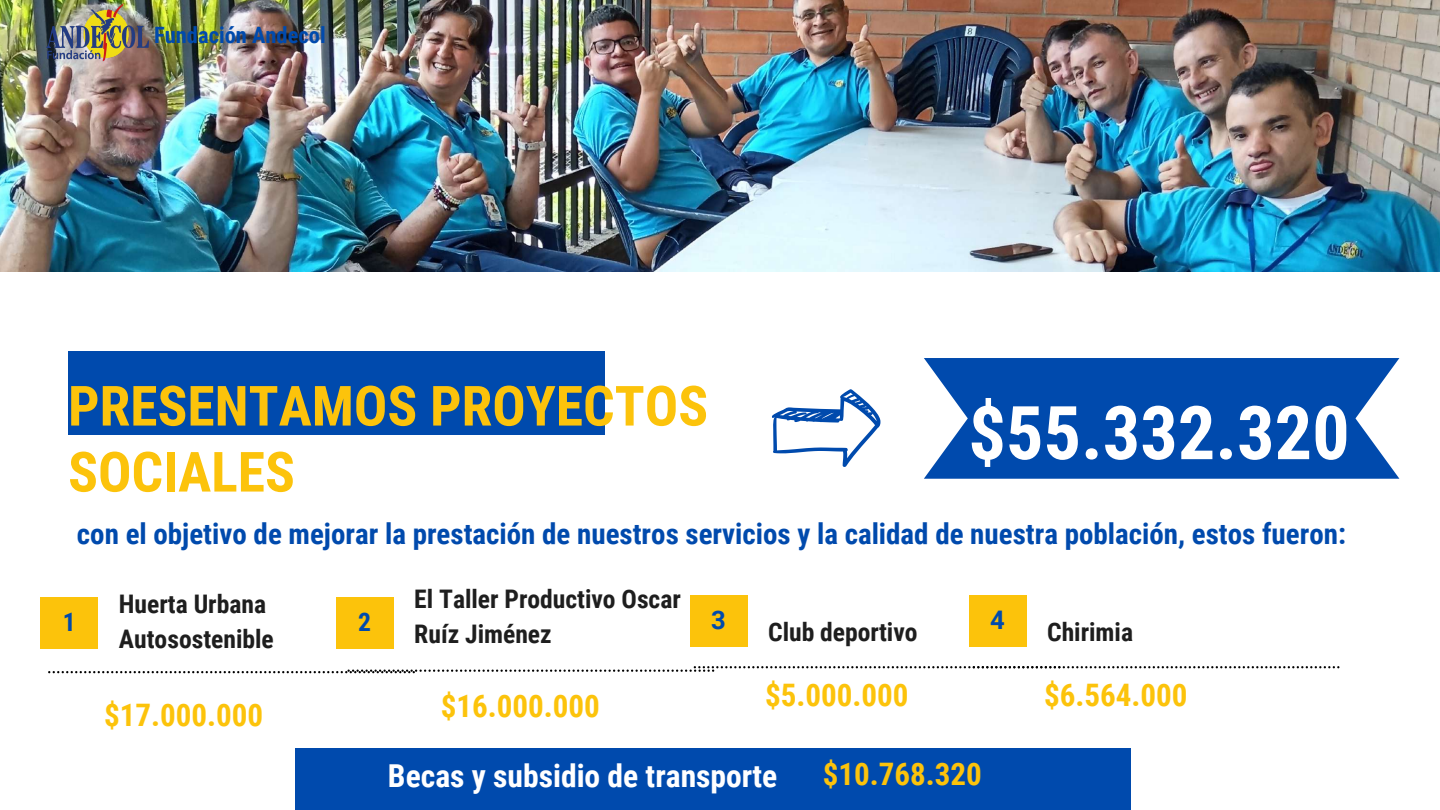
<style>
.page{position:relative;width:1440px;height:810px;background:#fff}
.page>*{position:absolute;margin:0;border:0;box-sizing:border-box;transform-origin:0 0}
.t1{font:700 74.3px "Roboto Condensed";color:#fff}
.t2{font:700 55.5px/66px "Roboto Condensed";color:#fcc30b}
.t3{font:700 31.6px "Roboto Condensed";color:#fff}
.t4{font:700 31px "Roboto Condensed";color:#fcc30b}
.t5{font:700 29px "Roboto Condensed";color:#004aad}
.t6{font:700 25.6px/35.2px "Roboto Condensed";color:#1e1e1e}
.t7{font:700 25.6px "Roboto Condensed";color:#004aad}
.t8{font:700 25.6px "Roboto";color:#004aad}
.t9{font:700 22.5px "Roboto Condensed";color:#004aad}
</style>
<div class="page">
<div style="left:40px;top:597px;width:58px;height:52px;background:#fcc30b"></div>
<div style="left:336px;top:597px;width:58px;height:52px;background:#fcc30b"></div>
<div style="left:690px;top:595px;width:58px;height:52px;background:#fcc30b"></div>
<img style="left:0;top:0;width:1440px;height:271px">
<div style="left:68px;top:351px;width:537px;height:83px;background:#004aad"></div>
<svg style="left:772px;top:389px;width:109px;height:78px"></svg>
<svg style="left:924px;top:358px;width:475px;height:121px;background:#175ab4"></svg>
<img style="left:24px;top:0;width:140px;height:77px">
<svg style="left:48px;top:666px;width:1291px;height:7px"></svg>
<div style="left:969px;top:595px;width:57px;height:52px;background:#fcc30b"></div>
<div style="left:296px;top:748px;width:835px;height:62px;background:#004aad"></div>
<p class="t9" style="left:154px;top:22px;width:173px">Fundación Andecol</p>
<h2 class="t2" style="left:68px;top:374px;width:642px">PRESENTAMOS PROYECTOS<br>SOCIALES</h2>
<h1 class="t1" style="left:968px;top:390px;width:383px">$55.332.320</h1>
<p class="t5" style="left:77px;top:517px;width:1271px">con el objetivo de mejorar la prestación de nuestros servicios y la calidad de nuestra población, estos fueron:</p>
<p class="t6" style="left:414px;top:581px;width:268px">El Taller Productivo Oscar<br>Ruíz Jiménez</p>
<p class="t6" style="left:119px;top:587px;width:156px">Huerta Urbana<br>Autosostenible</p>
<p class="t7" style="left:63px;top:608px;width:14px">1</p>
<p class="t7" style="left:358px;top:608px;width:14px">2</p>
<p class="t8" style="left:711px;top:605px;width:16px">3</p>
<p class="t6" style="left:768px;top:614px;width:151px">Club deportivo</p>
<p class="t8" style="left:990px;top:605px;width:16px">4</p>
<p class="t4" style="left:104px;top:697px;width:161px">$17.000.000</p>
<p class="t4" style="left:441px;top:688px;width:161px">$16.000.000</p>
<p class="t4" style="left:765px;top:677px;width:145px">$5.000.000</p>
<p class="t3" style="left:388px;top:758px;width:391px">Becas y subsidio de transporte</p>
<p class="t4" style="left:823px;top:756px;width:161px">$10.768.320</p>
<p class="t6" style="left:1047px;top:614px;width:87px">Chirimia</p>
<p class="t4" style="left:1044px;top:677px;width:145px">$6.564.000</p>
</div>
